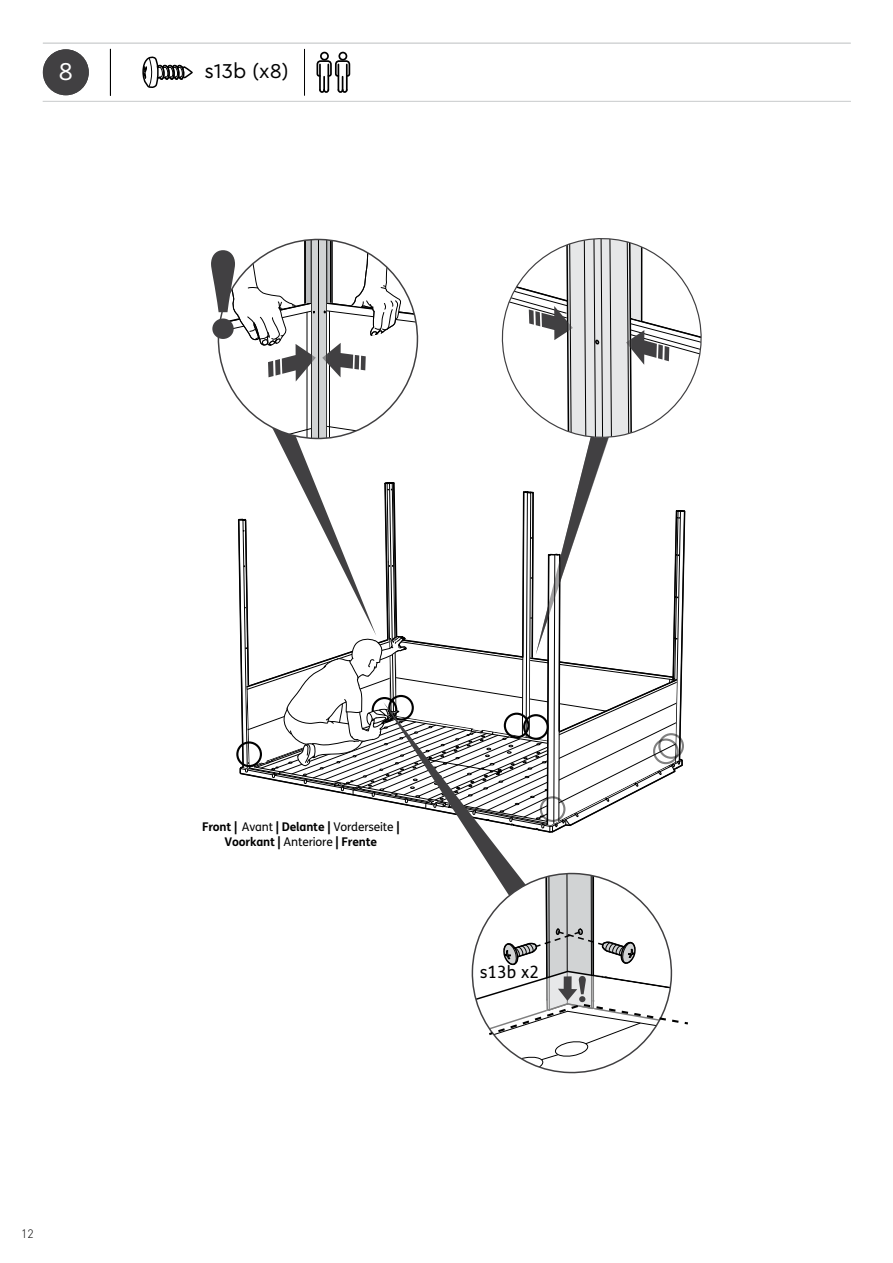
<style>
.page{position:relative;width:893px;height:1263px;background:#fff}
.page>*{position:absolute;margin:0;border:0;box-sizing:border-box;transform-origin:0 0}
.t1{font:25.5px "Cera Pro";color:#fff}
.t2{font:21px "Cera Pro";color:#000}
.t3{font:16.95px "FS Me Pro";color:#000}
.t4{font:700 12px/14.4px "FS Me Pro";letter-spacing:-.015em;color:#000;text-align:center}
.t5{font:300 12px "DIN";color:#000}
.s1{font-weight:400}
</style>
<div class="page">
<hr style="left:43px;top:101px;width:808px;height:1px;background:#d1d3d4">
<hr style="left:43px;top:43px;width:808px;height:1px;background:#d1d3d4">
<div style="left:43px;top:49px;width:46px;height:46px;background:#414042;border-radius:50%"></div>
<svg style="left:142px;top:56px;width:51px;height:32px"></svg>
<hr style="left:110px;top:49px;width:1px;height:47px;background:#000">
<svg style="left:211px;top:238px;width:491px;height:836px"></svg>
<div style="left:540px;top:796px;width:25px;height:26px;border:2px solid #000;border-radius:50%"></div>
<div style="left:320px;top:52px;width:9px;height:9px;border:2px solid #000;border-radius:50%"></div>
<div style="left:338px;top:52px;width:9px;height:9px;border:2px solid #000;border-radius:50%"></div>
<svg style="left:316px;top:59px;width:35px;height:34px"></svg>
<hr style="left:304px;top:49px;width:1px;height:47px;background:#000">
<h1 class="t1" style="left:58px;top:54px;width:16px">83</h1>
<h2 class="t2" style="left:204px;top:57px;width:86px">s13b (x8)</h2>
<p class="t5" style="left:21px;top:1226px;width:14px">12</p>
<p class="t4" style="left:202px;top:819px;width:199px">Front | <span class="s1">Avant</span> | Delante | <span class="s1">Vorderseite</span> |<br>Voorkant | <span class="s1">Anteriore</span> | Frente</p>
<h3 class="t3" style="left:480px;top:960px;width:61px">s13b x2</h3>
</div>
